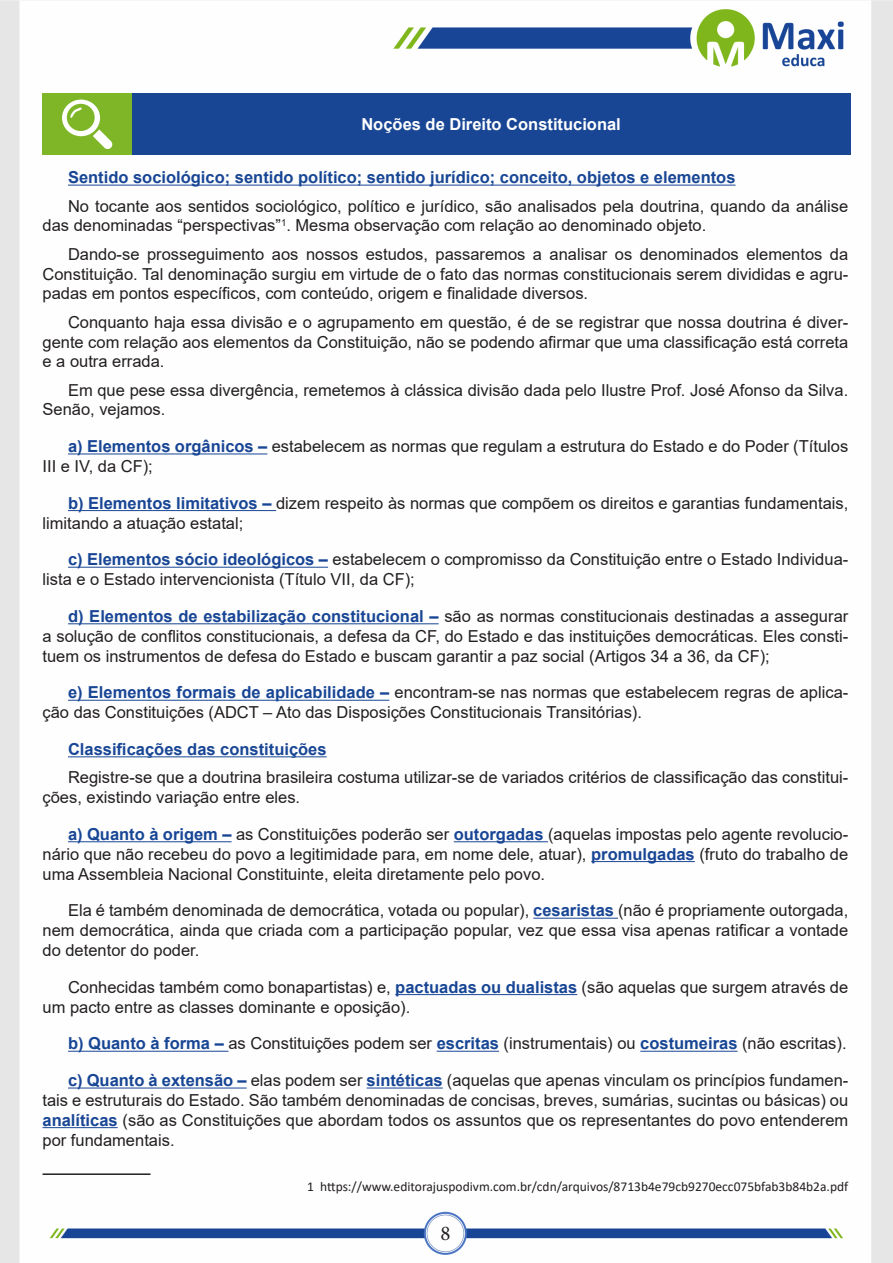
<style>
.page{position:relative;width:893px;height:1263px;background:#fff}
.page>*{position:absolute;margin:0;border:0;box-sizing:border-box;transform-origin:0 0}
.t1{font:21px "Minion Pro";color:#231f20}
.t2{font:16.5px/19.8px "Arial";color:#231f20}
.t3{font:700 16.5px "Arial";color:#184695}
.Titulo_de_Caixa{font:700 16.5px "Arial";color:#fff}
.FONT_REF{font:13.5px "Calibri";color:#231f20}
.s1{font-weight:700;color:#184695}
</style>
<div class="page">
<img style="left:0;top:0;width:893px;height:1263px">
<hr style="left:68px;top:185px;width:667px;height:1px;background:#184695">
<hr style="left:68px;top:454px;width:199px;height:1px;background:#184695">
<hr style="left:68px;top:510px;width:208px;height:1px;background:#184695">
<hr style="left:68px;top:567px;width:260px;height:1px;background:#184695">
<hr style="left:68px;top:623px;width:371px;height:1px;background:#184695">
<hr style="left:68px;top:700px;width:321px;height:1px;background:#184695">
<hr style="left:68px;top:756px;width:259px;height:1px;background:#184695">
<hr style="left:68px;top:841px;width:164px;height:1px;background:#184695">
<hr style="left:454px;top:841px;width:94px;height:1px;background:#184695">
<hr style="left:591px;top:861px;width:104px;height:1px;background:#184695">
<hr style="left:533px;top:918px;width:85px;height:1px;background:#184695">
<hr style="left:395px;top:994px;width:182px;height:1px;background:#184695">
<hr style="left:68px;top:1051px;width:160px;height:1px;background:#184695">
<hr style="left:437px;top:1051px;width:62px;height:1px;background:#184695">
<hr style="left:640px;top:1051px;width:97px;height:1px;background:#184695">
<hr style="left:68px;top:1088px;width:179px;height:1px;background:#184695">
<hr style="left:367px;top:1088px;width:76px;height:1px;background:#184695">
<hr style="left:43px;top:1127px;width:75px;height:1px;background:#184695">
<div style="left:43px;top:94px;width:89px;height:61px;background:#7fb628"></div>
<div style="left:132px;top:94px;width:718px;height:61px;background:#184695"></div>
<svg style="left:62px;top:100px;width:51px;height:49px"></svg>
<hr style="left:43px;top:1173px;width:108px;height:2px;background:#231f20">
<p class="Titulo_de_Caixa" style="left:361px;top:113px;width:261px">Noções de Direito Constitucional</p>
<p class="t3" style="left:68px;top:166px;width:669px">Sentido sociológico; sentido político; sentido jurídico; conceito, objetos e elementos</p>
<p class="t2" style="left:43px;top:196px;width:807px;text-indent:26px">No tocante aos sentidos sociológico, político e jurídico, são analisados pela doutrina, quando da análise das denominadas “perspectivas”<sup>1</sup>. Mesma observação com relação ao denominado objeto.</p>
<p class="t2" style="left:43px;top:244px;width:807px;text-align:justify;text-indent:26px">Dando-se prosseguimento aos nossos estudos, passaremos a analisar os denominados elementos da Constituição. Tal denominação surgiu em virtude de o fato das normas constitucionais serem divididas e agru&shy;padas em pontos específicos, com conteúdo, origem e finalidade diversos.</p>
<p class="t2" style="left:43px;top:312px;width:807px;text-align:justify;text-indent:26px">Conquanto haja essa divisão e o agrupamento em questão, é de se registrar que nossa doutrina é diver&shy;gente com relação aos elementos da Constituição, não se podendo afirmar que uma classificação está correta e a outra errada.</p>
<p class="t2" style="left:43px;top:380px;width:807px;text-indent:26px">Em que pese essa divergência, remetemos à clássica divisão dada pelo Ilustre Prof. José Afonso da Silva.<br>Senão, vejamos.</p>
<p class="t2" style="left:43px;top:436px;width:807px;text-indent:26px"><span class="s1">a) Elementos orgânicos –</span> estabelecem as normas que regulam a estrutura do Estado e do Poder (Títulos<br>III e IV, da CF);</p>
<p class="t2" style="left:43px;top:493px;width:807px;text-indent:26px"><span class="s1">b) Elementos limitativos –</span> dizem respeito às normas que compõem os direitos e garantias fundamentais, limitando a atuação estatal;</p>
<p class="t2" style="left:43px;top:550px;width:807px;text-indent:26px"><span class="s1">c) Elementos sócio ideológicos –</span> estabelecem o compromisso da Constituição entre o Estado Individua&shy;lista e o Estado intervencionista (Título VII, da CF);</p>
<p class="t2" style="left:43px;top:606px;width:807px;text-align:justify;text-indent:26px"><span class="s1">d) Elementos de estabilização constitucional –</span> são as normas constitucionais destinadas a assegurar a solução de conflitos constitucionais, a defesa da CF, do Estado e das instituições democráticas. Eles consti&shy;tuem os instrumentos de defesa do Estado e buscam garantir a paz social (Artigos 34 a 36, da CF);</p>
<p class="t2" style="left:43px;top:683px;width:807px;text-indent:26px"><span class="s1">e) Elementos formais de aplicabilidade –</span> encontram-se nas normas que estabelecem regras de aplica&shy;ção das Constituições (ADCT – Ato das Disposições Constitucionais Transitórias).</p>
<p class="t3" style="left:68px;top:738px;width:260px">Classificações das constituições</p>
<p class="t2" style="left:43px;top:768px;width:807px;text-indent:26px">Registre-se que a doutrina brasileira costuma utilizar-se de variados critérios de classificação das constitui&shy;ções, existindo variação entre eles.</p>
<p class="t2" style="left:43px;top:824px;width:807px;text-align:justify;text-indent:26px"><span class="s1">a) Quanto à origem –</span> as Constituições poderão ser <span class="s1">outorgadas</span> (aquelas impostas pelo agente revolucio&shy;nário que não recebeu do povo a legitimidade para, em nome dele, atuar), <span class="s1">promulgadas</span> (fruto do trabalho de uma Assembleia Nacional Constituinte, eleita diretamente pelo povo.</p>
<p class="t2" style="left:43px;top:901px;width:807px;text-align:justify;text-indent:26px">Ela é também denominada de democrática, votada ou popular), <span class="s1">cesaristas</span> (não é propriamente outorgada, nem democrática, ainda que criada com a participação popular, vez que essa visa apenas ratificar a vontade do detentor do poder.</p>
<p class="t2" style="left:43px;top:977px;width:807px;text-indent:26px">Conhecidas também como bonapartistas) e, <span class="s1">pactuadas ou dualistas</span> (são aquelas que surgem através de um pacto entre as classes dominante e oposição).</p>
<p class="t2" style="left:68px;top:1034px;width:780px"><span class="s1">b) Quanto à forma –</span> as Constituições podem ser <span class="s1">escritas</span> (instrumentais) ou <span class="s1">costumeiras</span> (não escritas).</p>
<p class="t2" style="left:43px;top:1070px;width:807px;text-align:justify;text-indent:26px"><span class="s1">c) Quanto à extensão –</span> elas podem ser <span class="s1">sintéticas</span> (aquelas que apenas vinculam os princípios fundamen&shy;tais e estruturais do Estado. São também denominadas de concisas, breves, sumárias, sucintas ou básicas) ou <span class="s1">analíticas</span> (são as Constituições que abordam todos os assuntos que os representantes do povo entenderem por fundamentais.</p>
<p class="FONT_REF" style="left:307px;top:1177px;width:543px">1 https://www.editorajuspodivm.com.br/cdn/arquivos/8713b4e79cb9270ecc075bfab3b84b2a.pdf</p>
<p class="t1" style="left:440px;top:1219px;width:12px">8</p>
</div>
